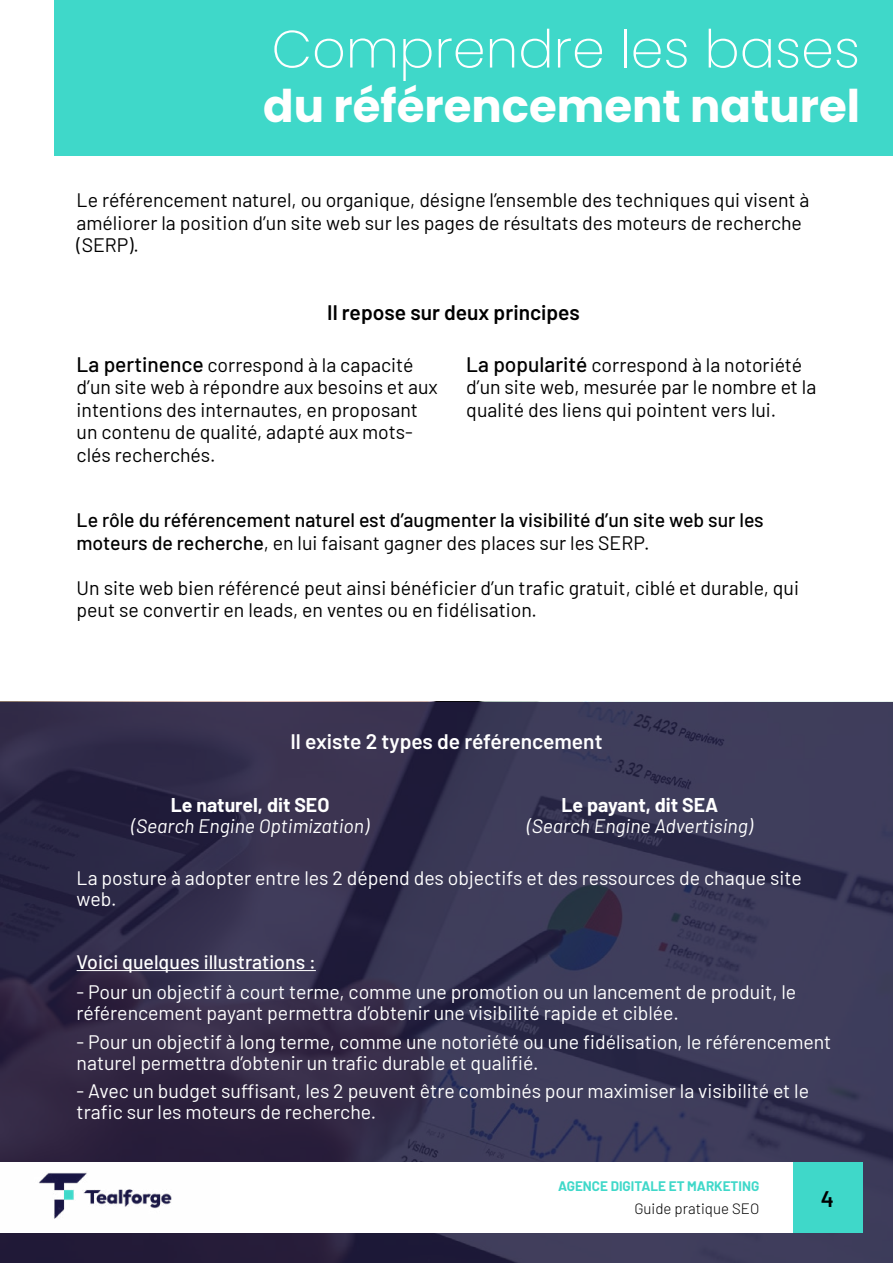
<style>
.page{position:relative;width:893px;height:1263px;background:#fff}
.page>*{position:absolute;margin:0;border:0;box-sizing:border-box;transform-origin:0 0}
.t1{font:200 52.5px "Poppins";color:#fff}
.t2{font:700 45px "Poppins";color:#fff}
.t3{font:600 22.5px "Barlow";color:#000}
.t4{font:600 21px "Barlow";color:#fff}
.t5{font:600 21px "Barlow";color:#000}
.t6{font:19.5px/22.5px "Barlow";color:#000}
.t7{font:19.5px/21px "Barlow";color:#fff}
.t8{font:500 19.5px/22.5px "Barlow";color:#000}
.t9{font:italic 19.5px "Barlow";color:#fff}
.t10{font:700 19.5px "Barlow";color:#fff}
.t11{font:500 19.5px "Barlow";color:#fff}
.t12{font:300 15px "Barlow";color:#000}
.t13{font:700 13.5px "Barlow";color:#3fd8c9}
.s1{font-weight:500;font-size:21px}
.s2{font-weight:400}
</style>
<div class="page">
<svg style="left:0;top:702px;width:893px;height:561px;background:#35314f"></svg>
<div style="left:54px;top:0;width:839px;height:156px;background:#3fd8c9"></div>
<hr style="left:77px;top:970px;width:239px;height:1px;background:#fff">
<div style="left:793px;top:1162px;width:70px;height:71px;background:#3fd8c9"></div>
<div style="left:0;top:1162px;width:793px;height:71px;background:#fff"></div>
<img style="left:0;top:1161px;width:220px;height:58px">
<h1 class="t1" style="left:272px;top:19px;width:590px">Comprendre les bases</h1>
<h2 class="t2" style="left:263px;top:80px;width:598px">du référencement naturel</h2>
<p class="t6" style="left:77px;top:187px;width:734px">Le référencement naturel, ou organique, désigne l’ensemble des techniques qui visent à améliorer la position d’un site web sur les pages de résultats des moteurs de recherche (SERP).</p>
<p class="t5" style="left:327px;top:297px;width:254px">Il repose sur deux principes</p>
<p class="t6" style="left:77px;top:352px;width:363px"><span class="s1">La pertinence</span> correspond à la capacité d’un site web à répondre aux besoins et aux intentions des internautes, en proposant un contenu de qualité, adapté aux mots&shy;clés recherchés.</p>
<p class="t6" style="left:466px;top:352px;width:352px"><span class="s1">La popularité</span> correspond à la notoriété d’un site web, mesurée par le nombre et la qualité des liens qui pointent vers lui.</p>
<p class="t8" style="left:77px;top:507px;width:689px">Le rôle du référencement naturel est d’augmenter la visibilité d’un site web sur les moteurs de recherche<span class="s2">, en lui faisant gagner des places sur les SERP.</span></p>
<p class="t6" style="left:77px;top:575px;width:724px">Un site web bien référencé peut ainsi bénéficier d’un trafic gratuit, ciblé et durable, qui peut se convertir en leads, en ventes ou en fidélisation.</p>
<p class="t4" style="left:290px;top:726px;width:314px">Il existe 2 types de référencement</p>
<p class="t10" style="left:171px;top:790px;width:160px">Le naturel, dit SEO</p>
<p class="t9" style="left:131px;top:812px;width:239px">(Search Engine Optimization)</p>
<p class="t10" style="left:561px;top:790px;width:158px">Le payant, dit SEA</p>
<p class="t9" style="left:527px;top:812px;width:227px">(Search Engine Advertising)</p>
<p class="t7" style="left:77px;top:866px;width:727px">La posture à adopter entre les 2 dépend des objectifs et des ressources de chaque site web.</p>
<p class="t11" style="left:77px;top:948px;width:241px">Voici quelques illustrations :</p>
<p class="t7" style="left:77px;top:980px;width:721px">- Pour un objectif à court terme, comme une promotion ou un lancement de produit, le référencement payant permettra d’obtenir une visibilité rapide et ciblée.</p>
<p class="t7" style="left:77px;top:1029px;width:756px">- Pour un objectif à long terme, comme une notoriété ou une fidélisation, le référencement naturel permettra d’obtenir un trafic durable et qualifié.</p>
<p class="t7" style="left:77px;top:1079px;width:734px">- Avec un budget suffisant, les 2 peuvent être combinés pour maximiser la visibilité et le trafic sur les moteurs de recherche.</p>
<p class="t13" style="left:558px;top:1176px;width:203px">AGENCE DIGITALE ET MARKETING</p>
<p class="t12" style="left:634px;top:1198px;width:126px">Guide pratique SEO</p>
<p class="t3" style="left:821px;top:1182px;width:15px">4</p>
</div>
